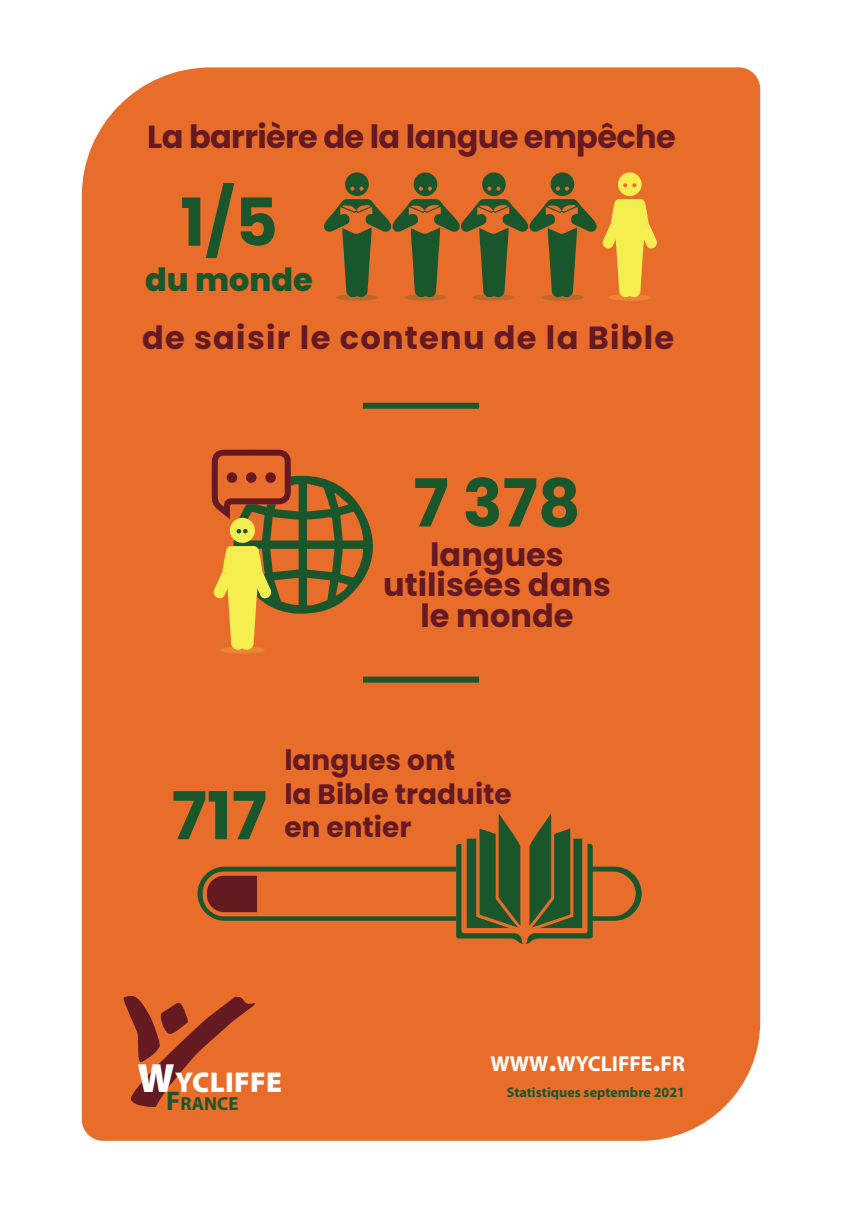
<style>
.page{position:relative;width:842px;height:1211px;background:#fff}
.page>*{position:absolute;margin:0;border:0;box-sizing:border-box;transform-origin:0 0}
.t1{font:700 66px "Poppins";color:#19562b}
.t2{font:700 32px/30.4px "Poppins";color:#651921;text-align:center}
.t3{font:700 32px "Poppins";letter-spacing:-.02em;color:#651921}
.t4{font:700 32px "Poppins";letter-spacing:.04em;color:#651921}
.t5{font:800 32px "Poppins";color:#19562b}
.t6{font:900 28.7px "Myriad Pro";letter-spacing:.01em;color:#fff}
.t7{font:700 28px/33.6px "Poppins";color:#651921}
.t8{font:700 21.7px "Myriad Pro";color:#fff}
.t9{font:700 18.9px "Myriad Pro";color:#19562b}
.t10{font:700 14px "Myriad Pro";color:#19562b}
.s1{font-size:41px}
.s2{font-size:27px}
.s3{font-size:31px}
</style>
<div class="page">
<div style="left:82px;top:67px;width:678px;height:1073px;background:#e86d2b"></div>
<div style="left:609px;top:294px;width:42px;height:7px;background:#ea8632;border-radius:50%"></div>
<div style="left:336px;top:294px;width:42px;height:7px;background:#bf682b;border-radius:50%"></div>
<svg style="left:404px;top:294px;width:43px;height:7px"></svg>
<svg style="left:473px;top:294px;width:42px;height:7px"></svg>
<svg style="left:541px;top:294px;width:42px;height:7px"></svg>
<svg style="left:324px;top:172px;width:335px;height:125px;background:#ac712e"></svg>
<div style="left:208px;top:67px;width:82px;height:1074px;background:#e86d2b"></div>
<div style="left:220px;top:646px;width:45px;height:7px;background:#ea8632;border-radius:50%"></div>
<svg style="left:211px;top:473px;width:167px;height:177px;background:#b3752f"></svg>
<svg style="left:124px;top:995px;width:131px;height:112px;background:#bd5127"></svg>
<div style="left:363px;top:403px;width:116px;height:6px;background:#19562b"></div>
<div style="left:363px;top:676px;width:116px;height:6px;background:#19562b"></div>
<div style="left:201px;top:869px;width:55px;height:48px;background:#651921"></div>
<div style="left:198px;top:866px;width:444px;height:54px;border:6px solid #19562b;border-radius:24px"></div>
<div style="left:203px;top:871px;width:431px;height:45px;border:4px solid #e86d2b;border-radius:19px"></div>
<svg style="left:456px;top:805px;width:137px;height:138px;background:#74602b"></svg>
<p class="t3" style="left:147px;top:118px;width:530px">La barrière de la langue empêche</p>
<h1 class="t1" style="left:180px;top:184px;width:99px">1/5</h1>
<p class="t5" style="left:145px;top:261px;width:169px">du monde</p>
<p class="t4" style="left:142px;top:319px;width:534px">de saisir le contenu de la Bible</p>
<h1 class="t1" style="left:413px;top:465px;width:169px">7 378</h1>
<p class="t2" style="left:383px;top:540px;width:229px">langues utilisées dans le monde</p>
<h1 class="t1" style="left:172px;top:778px;width:97px">717</h1>
<p class="t7" style="left:284px;top:743px;width:229px">langues ont<br>la Bible traduite</p>
<p class="t7" style="left:284px;top:810px;width:129px">en entier</p>
<p class="t6" style="left:138px;top:1062px;width:146px"><span class="s1">W</span>YCLIFFE</p>
<p class="t9" style="left:166px;top:1091px;width:74px"><span class="s2">F</span>RANCE</p>
<p class="t8" style="left:490px;top:1049px;width:196px">WWW<span class="s3">.</span>WYCLIFFE<span class="s3">.</span>FR</p>
<p class="t10" style="left:507px;top:1083px;width:179px">Statistiques septembre 2021</p>
</div>
